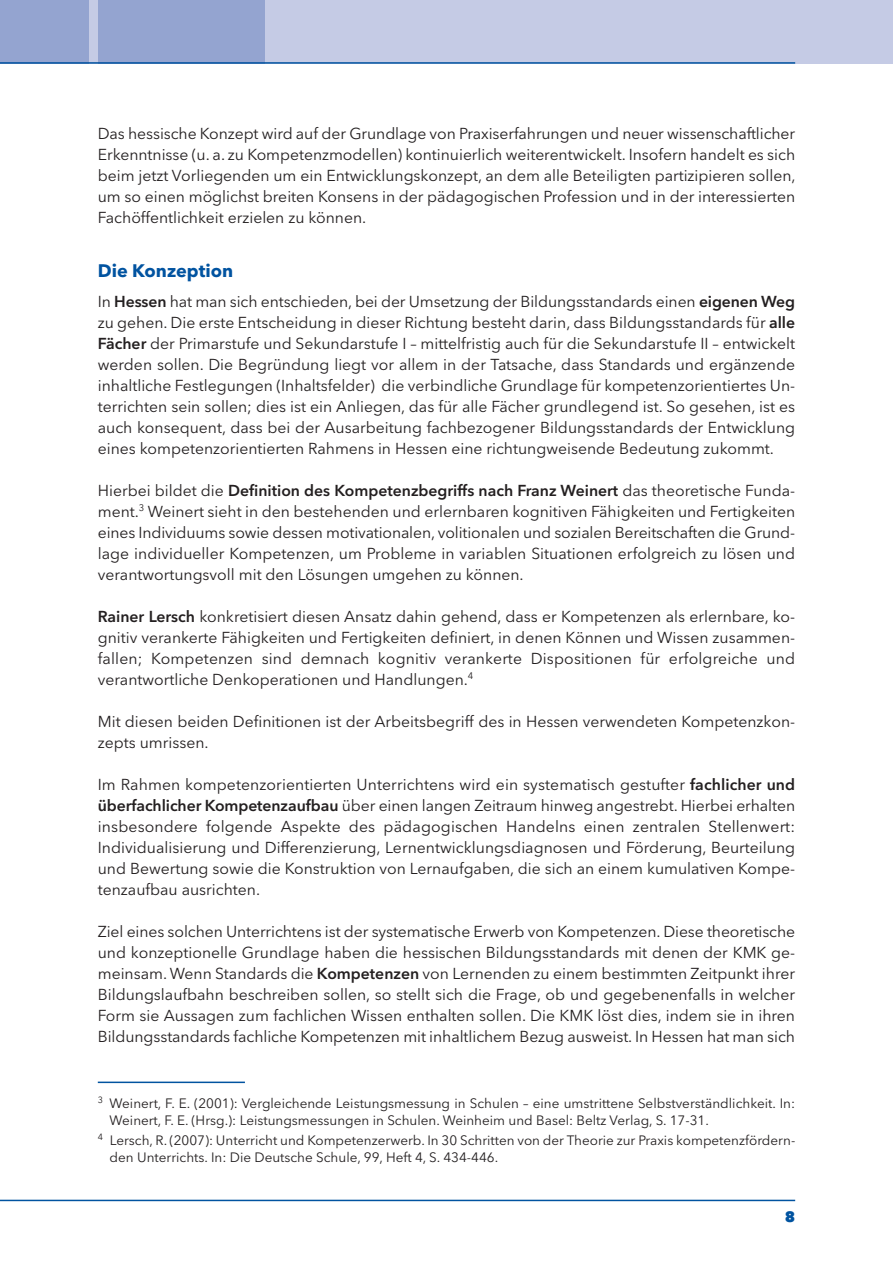
<style>
.page{position:relative;width:893px;height:1263px;background:#fff}
.page>*{position:absolute;margin:0;border:0;box-sizing:border-box;transform-origin:0 0}
.t1{font:700 18px "Avenir Next LT Pro";color:#0153a0}
.t2{font:15.75px/21px "Avenir Next LT Pro";color:#231f20;text-align:justify}
.t3{font:800 15px "Avenir Next LT Pro";color:#0153a0}
.t4{font:13.5px/16.5px "Avenir Next LT Pro";color:#231f20}
.s1{font-weight:600}
</style>
<div class="page">
<div style="left:0;top:0;width:893px;height:64px;background:#c5cbe5"></div>
<hr style="left:0;top:1200px;width:795px;height:1px;background:#0153a0">
<div style="left:98px;top:0;width:166px;height:64px;background:#94a4d0"></div>
<div style="left:0;top:0;width:88px;height:64px;background:#94a4d0"></div>
<hr style="left:0;top:62px;width:795px;height:2px;background:#0153a0">
<hr style="left:98px;top:1081px;width:147px;height:2px;background:#0153a0">
<p class="t2" style="left:98px;top:125px;width:699px">Das hessische Konzept wird auf der Grundlage von Praxiserfahrungen und neuer wissenschaftlicher Erkenntnisse (u. a. zu Kompetenzmodellen) kontinuierlich weiterentwickelt. Insofern handelt es sich beim jetzt Vorliegenden um ein Entwicklungskonzept, an dem alle Beteiligten partizipieren sollen, um so einen möglichst breiten Konsens in der pädagogischen Profession und in der interessierten Fachöffentlichkeit erzielen zu können.</p>
<p class="t1" style="left:98px;top:264px;width:137px">Die Konzeption</p>
<p class="t2" style="left:98px;top:292px;width:699px">In <span class="s1">Hessen</span> hat man sich entschieden, bei der Umsetzung der Bildungsstandards einen <span class="s1">eigenen Weg </span>zu gehen. Die erste Entscheidung in dieser Richtung besteht darin, dass Bildungsstandards für <span class="s1">alle Fächer</span> der Primarstufe und Sekundarstufe I – mittelfristig auch für die Sekundarstufe II – entwickelt werden sollen. Die Begründung liegt vor allem in der Tatsache, dass Standards und ergänzende inhaltliche Festlegungen (Inhaltsfelder) die verbindliche Grundlage für kompetenzorientiertes Un&shy;terrichten sein sollen; dies ist ein Anliegen, das für alle Fächer grundlegend ist. So gesehen, ist es auch konsequent, dass bei der Ausarbeitung fachbezogener Bildungsstandards der Entwicklung eines kompetenzorientierten Rahmens in Hessen eine richtungweisende Bedeutung zukommt.</p>
<p class="t2" style="left:98px;top:481px;width:699px">Hierbei bildet die <span class="s1">Definition des Kompetenzbegriffs nach Franz Weinert</span> das theoretische Funda&shy;ment.<sup>3</sup> Weinert sieht in den bestehenden und erlernbaren kognitiven Fähigkeiten und Fertigkeiten eines Individuums sowie dessen motivationalen, volitionalen und sozialen Bereitschaften die Grund&shy;lage individueller Kompetenzen, um Probleme in variablen Situationen erfolgreich zu lösen und verantwortungsvoll mit den Lösungen umgehen zu können.</p>
<p class="t2" style="left:98px;top:607px;width:699px"><span class="s1">Rainer Lersch</span> konkretisiert diesen Ansatz dahin gehend, dass er Kompetenzen als erlernbare, ko&shy;gnitiv verankerte Fähigkeiten und Fertigkeiten definiert, in denen Können und Wissen zusammen&shy;fallen; Kompetenzen sind demnach kognitiv verankerte Dispositionen für erfolgreiche und verantwortliche Denkoperationen und Handlungen.<sup>4</sup></p>
<p class="t2" style="left:98px;top:712px;width:699px">Mit diesen beiden Definitionen ist der Arbeitsbegriff des in Hessen verwendeten Kompetenzkon&shy;zepts umrissen.</p>
<p class="t2" style="left:98px;top:775px;width:699px">Im Rahmen kompetenzorientierten Unterrichtens wird ein systematisch gestufter <span class="s1">fachlicher und überfachlicher Kompetenzaufbau</span> über einen langen Zeitraum hinweg angestrebt. Hierbei erhalten insbesondere folgende Aspekte des pädagogischen Handelns einen zentralen Stellenwert:<br>Individualisierung und Differenzierung, Lernentwicklungsdiagnosen und Förderung, Beurteilung und Bewertung sowie die Konstruktion von Lernaufgaben, die sich an einem kumulativen Kompe&shy;tenzaufbau ausrichten.</p>
<p class="t2" style="left:98px;top:922px;width:699px">Ziel eines solchen Unterrichtens ist der systematische Erwerb von Kompetenzen. Diese theoretische und konzeptionelle Grundlage haben die hessischen Bildungsstandards mit denen der KMK ge&shy;meinsam. Wenn Standards die <span class="s1">Kompetenzen</span> von Lernenden zu einem bestimmten Zeitpunkt ihrer Bildungslaufbahn beschreiben sollen, so stellt sich die Frage, ob und gegebenenfalls in welcher Form sie Aussagen zum fachlichen Wissen enthalten sollen. Die KMK löst dies, indem sie in ihren Bildungsstandards fachliche Kompetenzen mit inhaltlichem Bezug ausweist. In Hessen hat man sich</p>
<p class="t4" style="left:110px;top:1097px;width:687px;text-indent:-12px"><sup>3</sup> Weinert, F. E. (2001): Vergleichende Leistungsmessung in Schulen – eine umstrittene Selbstverständlichkeit. In:<br>Weinert, F. E. (Hrsg.): Leistungsmessungen in Schulen. Weinheim und Basel: Beltz Verlag, S. 17-31.</p>
<p class="t4" style="left:110px;top:1134px;width:687px;text-indent:-12px"><sup>4</sup> Lersch, R. (2007): Unterricht und Kompetenzerwerb. In 30 Schritten von der Theorie zur Praxis kompetenzfördern&shy;den Unterrichts. In: Die Deutsche Schule, 99, Heft 4, S. 434-446.</p>
<p class="t3" style="left:785px;top:1211px;width:12px">8</p>
</div>
